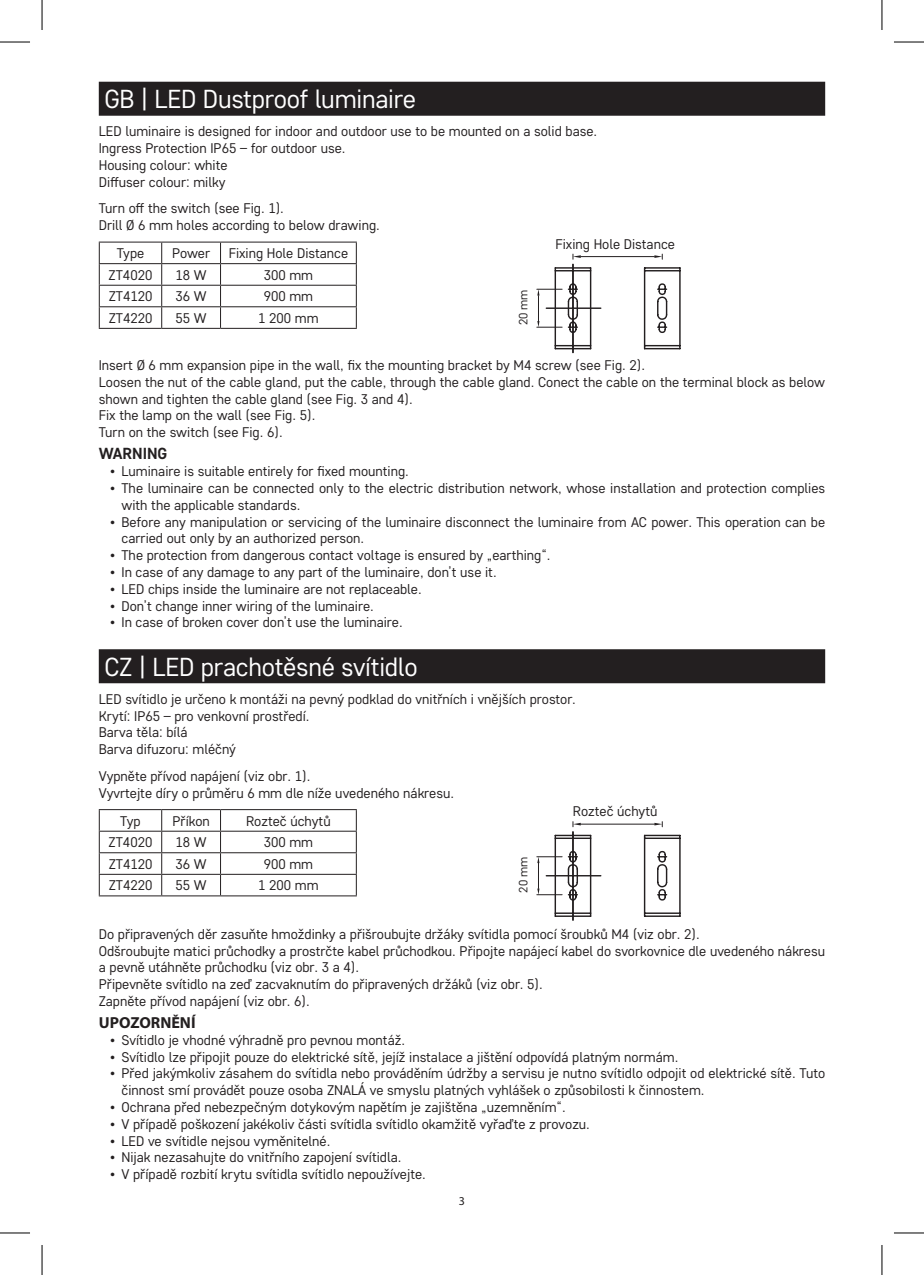
<style>
.page{position:relative;width:924px;height:1275px;background:#fff}
.page>*{position:absolute;margin:0;border:0;box-sizing:border-box;transform-origin:0 0}
.t1{font:26px "Core Sans D35";letter-spacing:-.01em;color:#fff}
.t2{font:700 16px "Myriad Pro";color:#231f20}
.t3{font:700 16px "Core Sans D55";color:#231f20}
.t4{font:14px/16.8px "Core Sans D35";color:#231f20}
.t5{font:12px "Core Sans D35";letter-spacing:-.01em;color:#231f20}
.t6{font:12px "Myriad Pro";color:#231f20}
</style>
<div class="page">
<div style="left:99px;top:82px;width:725px;height:34px;background:#231f20"></div>
<hr style="left:99px;top:263px;width:63px;height:1px;background:#231f20">
<hr style="left:99px;top:306px;width:63px;height:1px;background:#231f20">
<hr style="left:99px;top:328px;width:63px;height:1px;background:#231f20">
<hr style="left:162px;top:328px;width:58px;height:1px;background:#231f20">
<hr style="left:99px;top:242px;width:63px;height:1px;background:#231f20">
<hr style="left:162px;top:242px;width:58px;height:1px;background:#231f20">
<hr style="left:220px;top:242px;width:136px;height:1px;background:#231f20">
<hr style="left:99px;top:285px;width:63px;height:1px;background:#231f20">
<svg style="left:99px;top:243px;width:1px;height:85px"></svg>
<hr style="left:162px;top:263px;width:58px;height:1px;background:#231f20">
<hr style="left:162px;top:285px;width:58px;height:1px;background:#231f20">
<svg style="left:161px;top:243px;width:1px;height:85px"></svg>
<hr style="left:162px;top:306px;width:58px;height:1px;background:#231f20">
<hr style="left:220px;top:263px;width:136px;height:1px;background:#231f20">
<hr style="left:220px;top:306px;width:136px;height:1px;background:#231f20">
<hr style="left:220px;top:285px;width:136px;height:1px;background:#231f20">
<svg style="left:220px;top:243px;width:1px;height:85px"></svg>
<svg style="left:355px;top:243px;width:1px;height:85px"></svg>
<hr style="left:220px;top:328px;width:136px;height:1px;background:#231f20">
<svg style="left:536px;top:254px;width:145px;height:100px"></svg>
<hr style="left:546px;top:307px;width:54px;height:2px;background:#231f20">
<hr style="left:572px;top:264px;width:1px;height:88px;background:#231f20">
<div style="left:99px;top:649px;width:725px;height:34px;background:#231f20"></div>
<hr style="left:99px;top:830px;width:63px;height:1px;background:#231f20">
<hr style="left:99px;top:874px;width:63px;height:1px;background:#231f20">
<hr style="left:99px;top:895px;width:63px;height:1px;background:#231f20">
<hr style="left:162px;top:895px;width:58px;height:1px;background:#231f20">
<hr style="left:99px;top:809px;width:63px;height:1px;background:#231f20">
<hr style="left:162px;top:809px;width:58px;height:1px;background:#231f20">
<hr style="left:220px;top:809px;width:136px;height:1px;background:#231f20">
<hr style="left:99px;top:852px;width:63px;height:1px;background:#231f20">
<svg style="left:99px;top:810px;width:1px;height:85px"></svg>
<hr style="left:162px;top:830px;width:58px;height:1px;background:#231f20">
<hr style="left:162px;top:852px;width:58px;height:1px;background:#231f20">
<svg style="left:161px;top:810px;width:1px;height:85px"></svg>
<hr style="left:162px;top:874px;width:58px;height:1px;background:#231f20">
<hr style="left:220px;top:830px;width:136px;height:1px;background:#231f20">
<hr style="left:220px;top:874px;width:136px;height:1px;background:#231f20">
<hr style="left:220px;top:852px;width:136px;height:1px;background:#231f20">
<svg style="left:220px;top:810px;width:1px;height:85px"></svg>
<svg style="left:355px;top:810px;width:1px;height:85px"></svg>
<hr style="left:220px;top:895px;width:136px;height:1px;background:#231f20">
<svg style="left:536px;top:821px;width:145px;height:100px"></svg>
<hr style="left:546px;top:875px;width:54px;height:1px;background:#231f20">
<hr style="left:572px;top:832px;width:1px;height:88px;background:#231f20">
<hr style="left:0;top:42px;width:30px;height:1px;background:#000">
<hr style="left:893px;top:42px;width:30px;height:1px;background:#000">
<hr style="left:0;top:1232px;width:30px;height:1px;background:#000">
<hr style="left:893px;top:1232px;width:30px;height:1px;background:#000">
<hr style="left:42px;top:0;width:1px;height:30px;background:#000">
<hr style="left:42px;top:1245px;width:1px;height:30px;background:#000">
<hr style="left:881px;top:0;width:1px;height:30px;background:#000">
<hr style="left:881px;top:1245px;width:1px;height:30px;background:#000">
<h1 class="t1" style="left:104px;top:82px;width:313px">GB | LED Dustproof luminaire</h1>
<p class="t4" style="left:99px;top:122px;width:499px">LED luminaire is designed for indoor and outdoor use to be mounted on a solid base.<br>Ingress Protection IP65 – for outdoor use.<br>Housing colour: white<br>Diffuser colour: milky</p>
<p class="t4" style="left:99px;top:200px;width:282px">Turn off the switch (see Fig. 1).<br>Drill Ø 6 mm holes according to below drawing.</p>
<p class="t4" style="left:117px;top:244px;width:29px">Type</p>
<p class="t4" style="left:172px;top:244px;width:40px">Power</p>
<p class="t4" style="left:228px;top:244px;width:121px">Fixing Hole Distance</p>
<p class="t4" style="left:109px;top:266px;width:45px">ZT4020</p>
<p class="t4" style="left:175px;top:266px;width:33px">18 W</p>
<p class="t4" style="left:263px;top:266px;width:51px">300 mm</p>
<p class="t4" style="left:109px;top:287px;width:45px">ZT4120</p>
<p class="t4" style="left:175px;top:287px;width:33px">36 W</p>
<p class="t4" style="left:263px;top:287px;width:51px">900 mm</p>
<p class="t4" style="left:109px;top:309px;width:45px">ZT4220</p>
<p class="t4" style="left:175px;top:309px;width:33px">55 W</p>
<p class="t4" style="left:258px;top:309px;width:62px">1 200 mm</p>
<p class="t4" style="left:555px;top:235px;width:121px">Fixing Hole Distance</p>
<p class="t5" style="left:515px;top:325px;width:37px;rotate:-90deg">20 mm</p>
<p class="t4" style="left:99px;top:356px;width:727px">Insert Ø 6 mm expansion pipe in the wall, fix the mounting bracket by M4 screw (see Fig. 2).<br>Loosen the nut of the cable gland, put the cable, through the cable gland. Conect the cable on the terminal block as below shown and tighten the cable gland (see Fig. 3 and 4).<br>Fix the lamp on the wall (see Fig. 5).<br>Turn on the switch (see Fig. 6).</p>
<p class="t3" style="left:99px;top:443px;width:70px">WARNING</p>
<p class="t4" style="left:110px;top:462px;width:300px">• Luminaire is suitable entirely for fixed mounting.</p>
<p class="t4" style="left:121px;top:479px;width:704px;text-indent:-11px">• The luminaire can be connected only to the electric distribution network, whose installation and protection complies with the applicable standards.</p>
<p class="t4" style="left:121px;top:513px;width:705px;text-indent:-11px">• Before any manipulation or servicing of the luminaire disconnect the luminaire from AC power. This operation can be carried out only by an authorized person.</p>
<p class="t4" style="left:110px;top:546px;width:442px">• The protection from dangerous contact voltage is ensured by „earthing“.</p>
<p class="t4" style="left:110px;top:563px;width:388px">• In case of any damage to any part of the luminaire, don’t use it.</p>
<p class="t4" style="left:110px;top:580px;width:313px">• LED chips inside the luminaire are not replaceable.</p>
<p class="t4" style="left:110px;top:597px;width:265px">• Don’t change inner wiring of the luminaire.</p>
<p class="t4" style="left:110px;top:613px;width:294px">• In case of broken cover don’t use the luminaire.</p>
<h1 class="t1" style="left:104px;top:650px;width:314px">CZ | LED prachotěsné svítidlo</h1>
<p class="t4" style="left:99px;top:690px;width:478px">LED svítidlo je určeno k montáži na pevný podklad do vnitřních i vnějších prostor.<br>Krytí: IP65 – pro venkovní prostředí.<br>Barva těla: bílá<br>Barva difuzoru: mléčný</p>
<p class="t4" style="left:99px;top:767px;width:356px">Vypněte přívod napájení (viz obr. 1).<br>Vyvrtejte díry o průměru 6 mm dle níže uvedeného nákresu.</p>
<p class="t4" style="left:120px;top:811px;width:22px">Typ</p>
<p class="t4" style="left:172px;top:811px;width:39px">Příkon</p>
<p class="t4" style="left:246px;top:811px;width:86px">Rozteč úchytů</p>
<p class="t4" style="left:109px;top:833px;width:45px">ZT4020</p>
<p class="t4" style="left:175px;top:833px;width:33px">18 W</p>
<p class="t4" style="left:263px;top:833px;width:51px">300 mm</p>
<p class="t4" style="left:109px;top:855px;width:45px">ZT4120</p>
<p class="t4" style="left:175px;top:855px;width:33px">36 W</p>
<p class="t4" style="left:263px;top:855px;width:51px">900 mm</p>
<p class="t4" style="left:109px;top:876px;width:45px">ZT4220</p>
<p class="t4" style="left:175px;top:876px;width:33px">55 W</p>
<p class="t4" style="left:258px;top:876px;width:62px">1 200 mm</p>
<p class="t4" style="left:572px;top:802px;width:86px">Rozteč úchytů</p>
<p class="t5" style="left:515px;top:892px;width:37px;rotate:-90deg">20 mm</p>
<p class="t4" style="left:99px;top:925px;width:727px">Do připravených děr zasuňte hmoždinky a přišroubujte držáky svítidla pomocí šroubků M4 (viz obr. 2).<br>Odšroubujte matici průchodky a prostrčte kabel průchodkou. Připojte napájecí kabel do svorkovnice dle uvedeného nákresu a pevně utáhněte průchodku (viz obr. 3 a 4).<br>Připevněte svítidlo na zeď zacvaknutím do připravených držáků (viz obr. 5).<br>Zapněte přívod napájení (viz obr. 6).</p>
<p class="t2" style="left:99px;top:1012px;width:98px">UPOZORNĚNÍ</p>
<p class="t4" style="left:110px;top:1031px;width:296px">• Svítidlo je vhodné výhradně pro pevnou montáž.</p>
<p class="t4" style="left:110px;top:1048px;width:569px">• Svítidlo lze připojit pouze do elektrické sítě, jejíž instalace a jištění odpovídá platným normám.</p>
<p class="t4" style="left:121px;top:1064px;width:704px;text-indent:-11px">• Před jakýmkoliv zásahem do svítidla nebo prováděním údržby a servisu je nutno svítidlo odpojit od elektrické sítě. Tuto činnost smí provádět pouze osoba ZNALÁ ve smyslu platných vyhlášek o způsobilosti k činnostem.</p>
<p class="t4" style="left:110px;top:1098px;width:457px">• Ochrana před nebezpečným dotykovým napětím je zajištěna „uzemněním“.</p>
<p class="t4" style="left:110px;top:1115px;width:481px">• V případě poškození jakékoliv části svítidla svítidlo okamžitě vyřaďte z provozu.</p>
<p class="t4" style="left:110px;top:1132px;width:221px">• LED ve svítidle nejsou vyměnitelné.</p>
<p class="t4" style="left:110px;top:1148px;width:293px">• Nijak nezasahujte do vnitřního zapojení svítidla.</p>
<p class="t4" style="left:110px;top:1165px;width:317px">• V případě rozbití krytu svítidla svítidlo nepoužívejte.</p>
<p class="t6" style="left:458px;top:1193px;width:8px">3</p>
</div>
